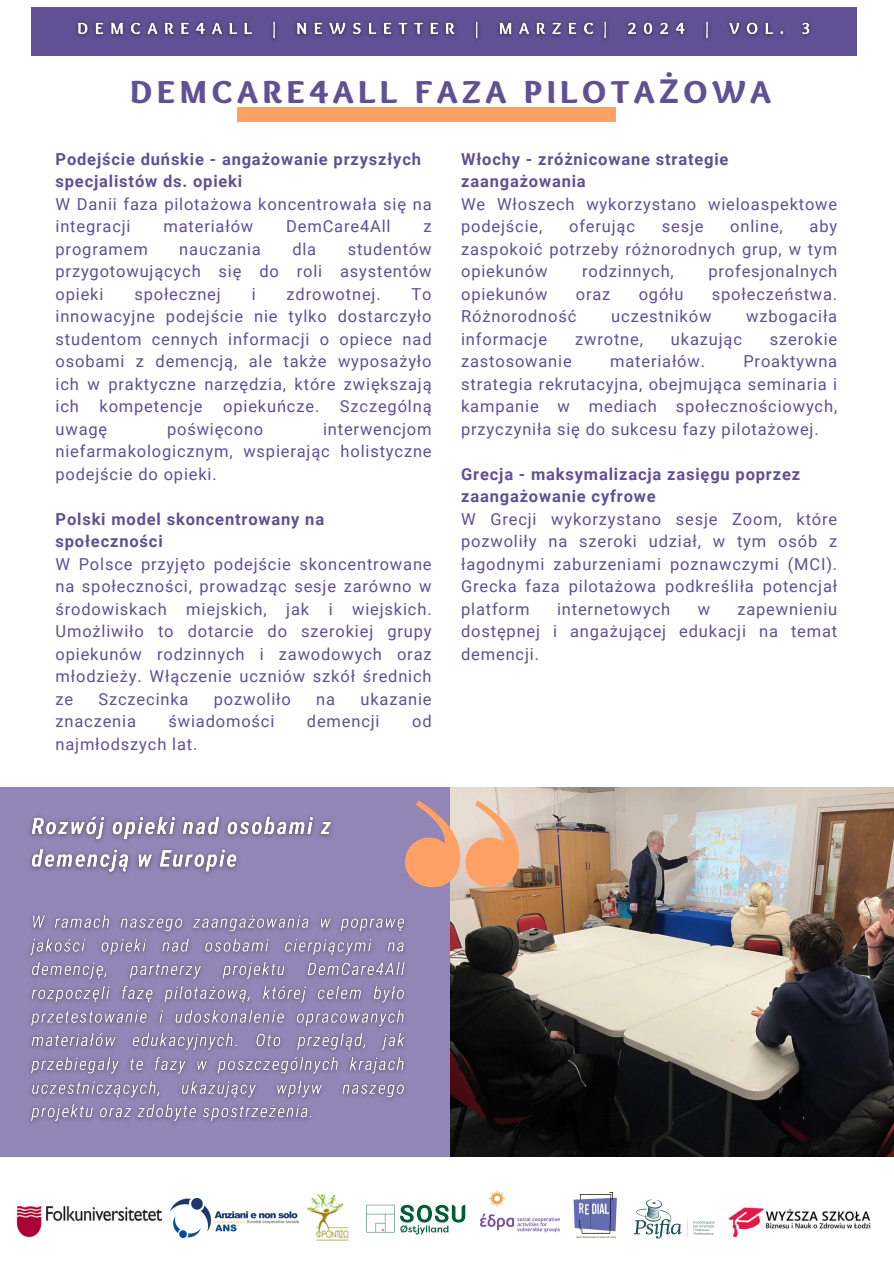
<style>
.page{position:relative;width:894px;height:1264px;background:#fff}
.page>*{position:absolute;margin:0;border:0;box-sizing:border-box;transform-origin:0 0}
.t1{font:900 33px "Sukar";letter-spacing:.15em;color:#605094}
.t2{font:16.5px/22.5px "Roboto";letter-spacing:.05em;color:#605094;text-align:justify}
.t3{font:700 16.5px/22.5px "Roboto";letter-spacing:.05em;color:#605094}
.s1{font-family:"Noto Sans";font-weight:700}
</style>
<div class="page">
<div style="left:0;top:787px;width:589px;height:369px;background:#9186b5"></div>
<img style="left:450px;top:787px;width:443px;height:369px">
<img style="left:21px;top:816px;width:392px;height:341px">
<svg style="left:405px;top:800px;width:113px;height:87px"></svg>
<div style="left:32px;top:8px;width:824px;height:48px;background:#605094"></div>
<div style="left:238px;top:107px;width:378px;height:15px;background:#ffa065"></div>
<svg style="left:400px;top:1204px;width:65px;height:30px"></svg>
<svg style="left:366px;top:1204px;width:28px;height:28px"></svg>
<img style="left:728px;top:1207px;width:143px;height:30px">
<img style="left:171px;top:1198px;width:127px;height:39px">
<img style="left:16px;top:1205px;width:147px;height:33px">
<img style="left:633px;top:1199px;width:82px;height:40px">
<img style="left:573px;top:1192px;width:44px;height:47px">
<img style="left:480px;top:1190px;width:80px;height:43px">
<img style="left:307px;top:1193px;width:42px;height:45px">
<img style="left:76px;top:21px;width:735px;height:18px">
<p class="t1" style="left:130px;top:72px;width:641px">DEMCARE4ALL FAZA PILOTA<span class="s1">Ż</span>OWA</p>
<h1 class="t3" style="left:55px;top:148px;width:367px">Podejście duńskie - angażowanie przyszłych specjalistów ds. opieki</h1>
<p class="t2" style="left:55px;top:193px;width:377px">W Danii faza pilotażowa koncentrowała się na integracji</p>
<p class="t2" style="left:163px;top:215px;width:91px">materiałów</p>
<p class="t2" style="left:286px;top:215px;width:106px">DemCare4All</p>
<p class="t2" style="left:423px;top:215px;width:10px">z</p>
<p class="t2" style="left:55px;top:238px;width:377px;text-indent:292px">studentów przygotowujących się do roli asystentów opieki</p>
<p class="t2" style="left:55px;top:238px;width:94px">programem</p>
<p class="t2" style="left:179px;top:238px;width:83px">nauczania</p>
<p class="t2" style="left:292px;top:238px;width:25px">dla</p>
<p class="t2" style="left:134px;top:283px;width:88px">społecznej</p>
<p class="t2" style="left:251px;top:283px;width:5px">i</p>
<p class="t2" style="left:286px;top:283px;width:95px">zdrowotnej.</p>
<p class="t2" style="left:55px;top:283px;width:377px;text-indent:356px">To innowacyjne podejście nie tylko dostarczyło studentom cennych informacji o opiece nad osobami z demencją, ale także wyposażyło ich w praktyczne narzędzia, które zwiększają ich kompetencje opiekuńcze. Szczególną uwagę</p>
<p class="t2" style="left:167px;top:418px;width:98px">poświęcono</p>
<p class="t2" style="left:55px;top:418px;width:377px;text-indent:267px">interwencjom niefarmakologicznym, wspierając holistyczne podejście do opieki.</p>
<p class="t3" style="left:55px;top:508px;width:270px">Polski model skoncentrowany na społeczności</p>
<p class="t2" style="left:55px;top:553px;width:377px">W Polsce przyjęto podejście skoncentrowane na społeczności, prowadząc sesje zarówno w środowiskach miejskich, jak i wiejskich.<br>Umożliwiło to dotarcie do szerokiej grupy opiekunów rodzinnych i zawodowych oraz młodzieży. Włączenie uczniów szkół średnich ze</p>
<p class="t2" style="left:98px;top:688px;width:91px">Szczecinka</p>
<p class="t2" style="left:214px;top:688px;width:79px">pozwoliło</p>
<p class="t2" style="left:316px;top:688px;width:20px">na</p>
<p class="t2" style="left:360px;top:688px;width:73px">ukazanie</p>
<p class="t2" style="left:55px;top:710px;width:82px">znaczenia</p>
<p class="t2" style="left:168px;top:710px;width:107px">świadomości</p>
<p class="t2" style="left:307px;top:710px;width:74px">demencji</p>
<p class="t2" style="left:412px;top:710px;width:21px">od</p>
<p class="t2" style="left:55px;top:733px;width:143px">najmłodszych lat.</p>
<p class="t3" style="left:461px;top:148px;width:269px">Włochy - zróżnicowane strategie zaangażowania</p>
<p class="t2" style="left:461px;top:193px;width:377px">We Włoszech wykorzystano wieloaspektowe podejście,</p>
<p class="t2" style="left:569px;top:215px;width:67px">oferując</p>
<p class="t2" style="left:661px;top:215px;width:43px">sesje</p>
<p class="t2" style="left:730px;top:215px;width:54px">online,</p>
<p class="t2" style="left:461px;top:215px;width:377px;text-indent:348px">aby zaspokoić potrzeby różnorodnych grup, w tym opiekunów</p>
<p class="t2" style="left:582px;top:260px;width:93px">rodzinnych,</p>
<p class="t2" style="left:708px;top:260px;width:130px">profesjonalnych</p>
<p class="t2" style="left:461px;top:283px;width:88px">opiekunów</p>
<p class="t2" style="left:575px;top:283px;width:36px">oraz</p>
<p class="t2" style="left:638px;top:283px;width:46px">ogółu</p>
<p class="t2" style="left:711px;top:283px;width:127px">społeczeństwa.</p>
<p class="t2" style="left:461px;top:305px;width:117px">Różnorodność</p>
<p class="t2" style="left:611px;top:305px;width:102px">uczestników</p>
<p class="t2" style="left:746px;top:305px;width:92px">wzbogaciła</p>
<p class="t2" style="left:461px;top:328px;width:87px">informacje</p>
<p class="t2" style="left:575px;top:328px;width:69px">zwrotne,</p>
<p class="t2" style="left:670px;top:328px;width:72px">ukazując</p>
<p class="t2" style="left:769px;top:328px;width:69px">szerokie</p>
<p class="t2" style="left:461px;top:350px;width:112px">zastosowanie</p>
<p class="t2" style="left:610px;top:350px;width:96px">materiałów.</p>
<p class="t2" style="left:461px;top:350px;width:377px;text-indent:282px">Proaktywna strategia rekrutacyjna, obejmująca seminaria i kampanie w mediach społecznościowych, przyczyniła się do sukcesu fazy pilotażowej.</p>
<p class="t3" style="left:461px;top:463px;width:340px">Grecja - maksymalizacja zasięgu poprzez zaangażowanie cyfrowe</p>
<p class="t2" style="left:461px;top:508px;width:377px">W Grecji wykorzystano sesje Zoom, które pozwoliły na szeroki udział, w tym osób z łagodnymi zaburzeniami poznawczymi (MCI).<br>Grecka faza pilotażowa podkreśliła potencjał platform</p>
<p class="t2" style="left:557px;top:598px;width:115px">internetowych</p>
<p class="t2" style="left:697px;top:598px;width:14px">w</p>
<p class="t2" style="left:461px;top:598px;width:377px;text-indent:276px">zapewnieniu dostępnej i angażującej edukacji na temat demencji.</p>
</div>
